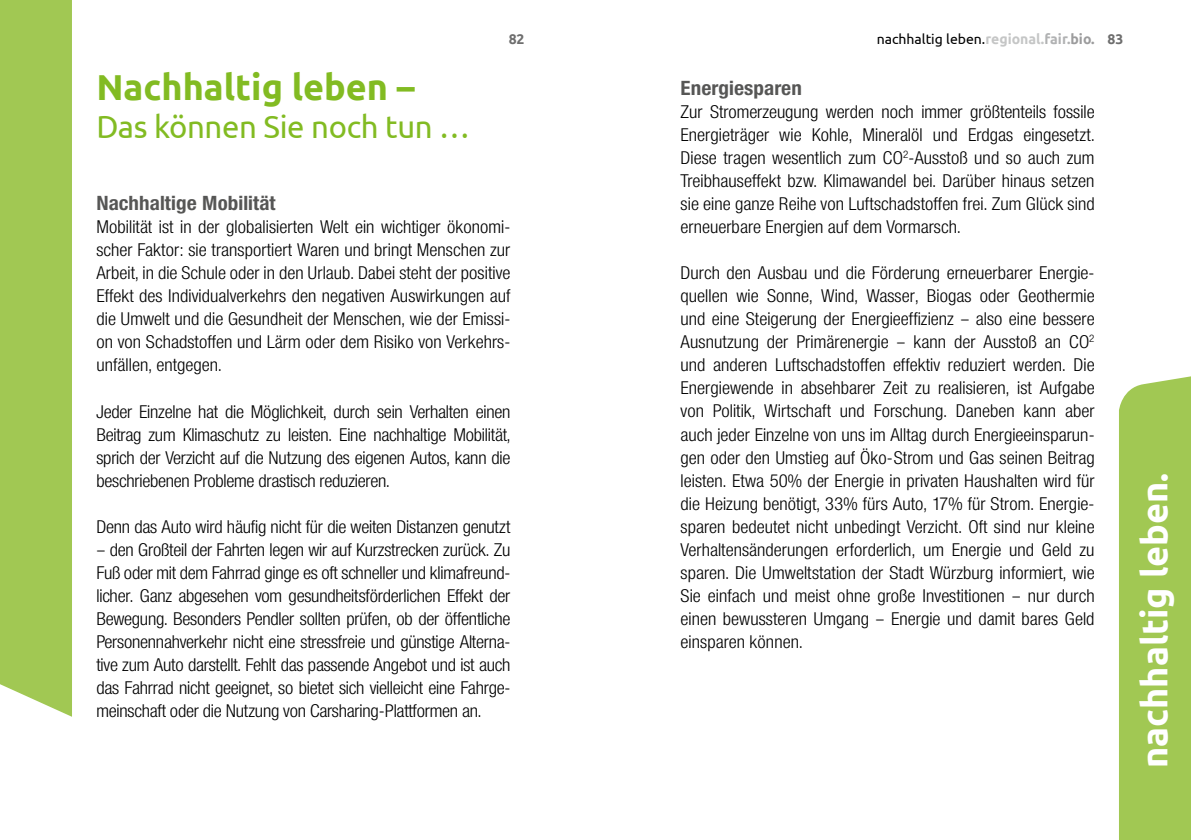
<style>
.page{position:relative;width:1191px;height:840px;background:#fff}
.page>*{position:absolute;margin:0;border:0;box-sizing:border-box;transform-origin:0 0}
.t1{font:700 36px "Ubuntu";color:#fff}
.t2{font:700 36px "Ubuntu";color:#82bb22}
.t3{font:32px "Ubuntu";letter-spacing:-.01em;color:#82bb22}
.t4{font:700 20px "Neue Helvetica Condensed BQ";letter-spacing:.005em;color:#565655;scale:1.05 1}
.t5{font:300 18px/23px "Neue Helvetica Condensed BQ";letter-spacing:-.01em;color:#000;text-align:justify;scale:1.05 1}
.t6{font:14px "Ubuntu";color:#000}
.t7{font:700 14px "Ubuntu";color:#6e6e6e}
.s1{font-weight:700;color:#c5c6c6}
.s2{font-weight:700;color:#b1b2b3}
.s3{font-weight:700;color:#9c9c9d}
.s4{font-weight:700;color:#6e6e6e}
</style>
<div class="page">
<div style="left:0;top:0;width:72px;height:716px;background:#a1c853"></div>
<div style="left:1119px;top:376px;width:72px;height:463px;background:#a1c853"></div>
<p class="t7" style="left:509px;top:30px;width:17px">82</p>
<p class="t6" style="left:876px;top:30px;width:248px">nachhaltig leben.<span class="s1">regional.</span><span class="s2">fair.</span><span class="s3">bio.</span> <span class="s4">83</span></p>
<h1 class="t2" style="left:96px;top:65px;width:320px">Nachhaltig leben –</h1>
<h2 class="t3" style="left:96px;top:108px;width:375px">Das können Sie noch tun …</h2>
<p class="t4" style="left:96px;top:191px;width:172px">Nachhaltige Mobilität</p>
<p class="t5" style="left:96px;top:215px;width:396px">Mobilität ist in der globalisierten Welt ein wichtiger ökonomi&shy;scher Faktor: sie transportiert Waren und bringt Menschen zur Arbeit, in die Schule oder in den Urlaub. Dabei steht der positive Effekt des Individualverkehrs den negativen Auswirkungen auf die Umwelt und die Gesundheit der Menschen, wie der Emissi&shy;on von Schadstoffen und Lärm oder dem Risiko von Verkehrs&shy;unfällen, entgegen.</p>
<p class="t5" style="left:96px;top:399px;width:396px">Jeder Einzelne hat die Möglichkeit, durch sein Verhalten einen Beitrag zum Klimaschutz zu leisten. Eine nachhaltige Mobilität, sprich der Verzicht auf die Nutzung des eigenen Autos, kann die beschriebenen Probleme drastisch reduzieren.</p>
<p class="t5" style="left:96px;top:514px;width:396px">Denn das Auto wird häufig nicht für die weiten Distanzen genutzt</p>
<p class="t5" style="left:96px;top:537px;width:396px">– den Großteil der Fahrten legen wir auf Kurzstrecken zurück. Zu Fuß oder mit dem Fahrrad ginge es oft schneller und klimafreund&shy;licher. Ganz abgesehen vom gesundheitsförderlichen Effekt der Bewegung. Besonders Pendler sollten prüfen, ob der öffentliche Personennahverkehr nicht eine stressfreie und günstige Alterna&shy;tive zum Auto darstellt. Fehlt das passende Angebot und ist auch das Fahrrad nicht geeignet, so bietet sich vielleicht eine Fahrge&shy;meinschaft oder die Nutzung von Carsharing-Plattformen an.</p>
<p class="t4" style="left:680px;top:76px;width:117px">Energiesparen</p>
<p class="t5" style="left:680px;top:100px;width:396px">Zur Stromerzeugung werden noch immer größtenteils fossile Energieträger wie Kohle, Mineralöl und Erdgas eingesetzt.<br>Diese tragen wesentlich zum CO<sup>2</sup>-Ausstoß und so auch zum Treibhauseffekt bzw. Klimawandel bei. Darüber hinaus setzen sie eine ganze Reihe von Luftschadstoffen frei. Zum Glück sind erneuerbare Energien auf dem Vormarsch.</p>
<p class="t5" style="left:680px;top:261px;width:396px">Durch den Ausbau und die Förderung erneuerbarer Energie&shy;quellen wie Sonne, Wind, Wasser, Biogas oder Geothermie und eine Steigerung der Energieeffizienz – also eine bessere Ausnutzung der Primärenergie – kann der Ausstoß an CO<sup>2 </sup>und anderen Luftschadstoffen effektiv reduziert werden. Die Energiewende in absehbarer Zeit zu realisieren, ist Aufgabe von Politik, Wirtschaft und Forschung. Daneben kann aber auch jeder Einzelne von uns im Alltag durch Energieeinsparun&shy;gen oder den Umstieg auf Öko-Strom und Gas seinen Beitrag leisten. Etwa 50% der Energie in privaten Haushalten wird für die Heizung benötigt, 33% fürs Auto, 17% für Strom. Energie&shy;sparen bedeutet nicht unbedingt Verzicht. Oft sind nur kleine Verhaltensänderungen erforderlich, um Energie und Geld zu sparen. Die Umweltstation der Stadt Würzburg informiert, wie Sie einfach und meist ohne große Investitionen – nur durch einen bewussteren Umgang – Energie und damit bares Geld einsparen können.</p>
<h1 class="t1" style="left:1132px;top:767px;width:296px;rotate:-90deg">nachhaltig leben.</h1>
</div>
